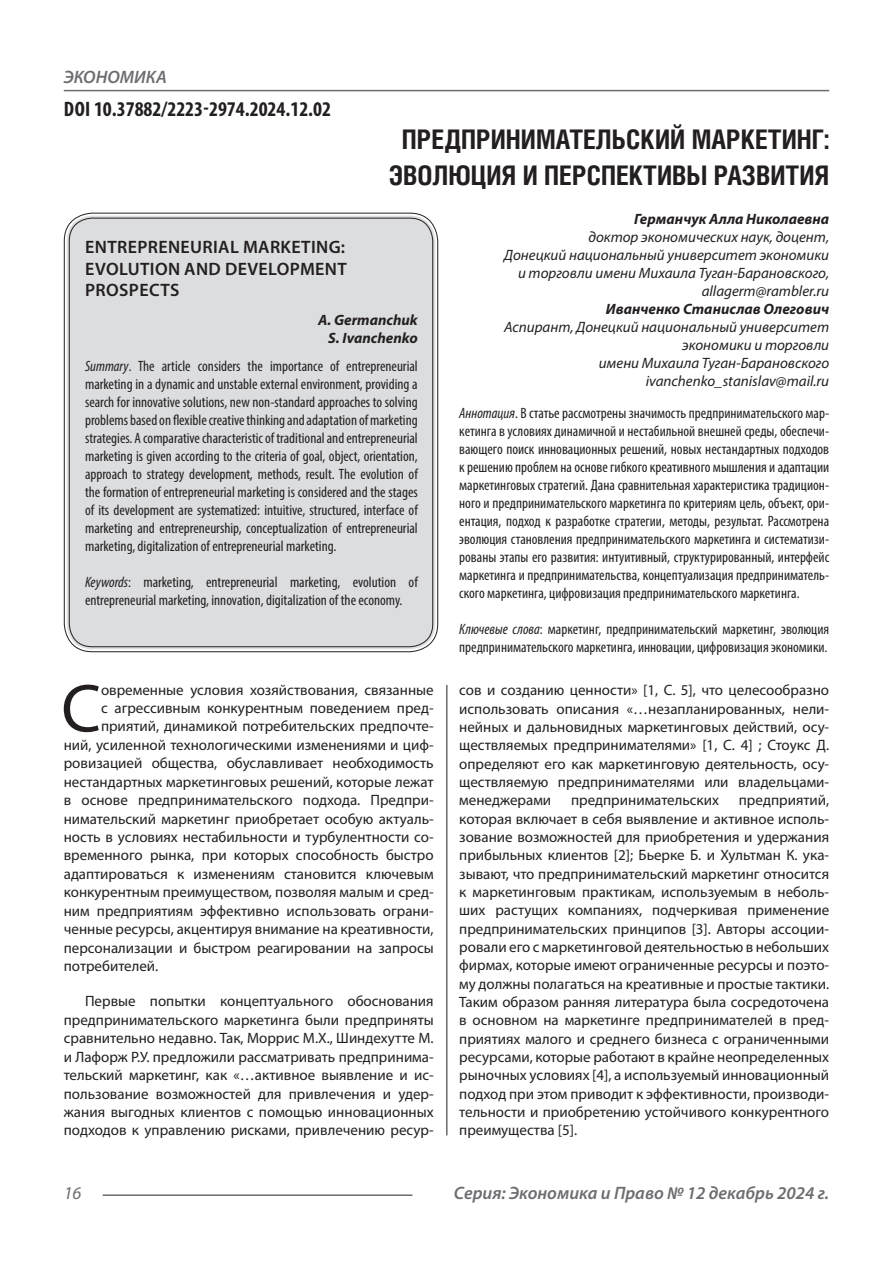
<style>
.page{position:relative;width:893px;height:1263px;background:#fff}
.page>*{position:absolute;margin:0;border:0;box-sizing:border-box;transform-origin:0 0}
.Статья_текст_первый{font:68.4px "Myriad Pro";color:#231f20}
.Статья_название{font:700 27px/36px "Helios Cond C";color:#231f20;text-align:center}
.ДОИ{font:700 condensed 21px "Myriad Pro";color:#231f20}
.Статья_название_англ{font:600 18px/21.6px "Myriad Pro";letter-spacing:.02em;color:#231f20;text-align:justify}
.t1{font:italic 600 18px "Myriad Pro";color:#6c6d70}
.t2{font:italic 18px "Myriad Pro";color:#6c6d70}
.Статья_текст{font:15px/18.3px "Myriad Pro";color:#231f20;text-align:justify}
.Статья_аннотация_тек{font:condensed 15px/18px "Myriad Pro";color:#231f20;text-align:justify}
.Статья_аннотация_анг{font:condensed 15px/18px "Myriad Pro";color:#231f20;text-align:justify}
.Статья_текст_первый-2{font:15px "Myriad Pro";color:#231f20}
.Статья_автор_инфо{font:italic 15px/18px "Myriad Pro";color:#231f20;text-align:right}
.Статья_автор_инфо-2{font:italic 700 15px "Myriad Pro";color:#231f20}
.Статья_автор_англ{font:italic 700 15px "Myriad Pro";color:#231f20}
.s1{font-style:italic}
</style>
<div class="page">
<hr style="left:446px;top:128px;width:1px;height:1007px;background:#231f20">
<hr style="left:103px;top:1194px;width:309px;height:2px;background:#6c6d70">
<hr style="left:64px;top:90px;width:765px;height:1px;background:#6c6d70">
<div style="left:67px;top:216px;width:368px;height:433px;background:#dcdddf;border-radius:26px"></div>
<p class="t1" style="left:64px;top:66px;width:105px">ЭКОНОМИКА</p>
<p class="ДОИ" style="left:64px;top:96px;width:269px">DOI 10.37882/2223-2974.2024.12.02</p>
<p class="Статья_название" style="left:389px;top:121px;width:442px">ПРЕДПРИНИМАТЕЛЬСКИЙ МАРКЕТИНГ:<br>ЭВОЛЮЦИЯ И ПЕРСПЕКТИВЫ РАЗВИТИЯ</p>
<p class="Статья_автор_инфо-2" style="left:634px;top:209px;width:196px">Германчук Алла Николаевна</p>
<p class="Статья_автор_инфо" style="left:504px;top:228px;width:327px">доктор экономических наук, доцент,<br>Донецкий национальный университет экономики и торговли имени Михаила Туган-Барановского,</p>
<p class="Статья_автор_инфо" style="left:702px;top:282px;width:129px">allagerm@rambler.ru</p>
<p class="Статья_автор_инфо-2" style="left:606px;top:299px;width:225px">Иванченко Станислав Олегович</p>
<p class="Статья_автор_инфо" style="left:504px;top:318px;width:327px">Аспирант, Донецкий национальный университет экономики и торговли<br>имени Михаила Туган-Барановского</p>
<p class="Статья_автор_инфо" style="left:646px;top:372px;width:185px">ivanchenko_stanislav@mail.ru</p>
<p class="Статья_аннотация_тек" style="left:459px;top:404px;width:371px"><span class="s1">Аннотация</span>. В статье рассмотрены значимость предпринимательского мар&shy;кетинга в условиях динамичной и нестабильной внешней среды, обеспечи&shy;вающего поиск инновационных решений, новых нестандартных подходов к решению проблем на основе гибкого креативного мышления и адаптации маркетинговых стратегий. Дана сравнительная характеристика традицион&shy;ного и предпринимательского маркетинга по критериям цель, объект, ори&shy;ентация, подход к разработке стратегии, методы, результат. Рассмотрена эволюция становления предпринимательского маркетинга и систематизи&shy;рованы этапы его развития: интуитивный, структурированный, интерфейс маркетинга и предпринимательства, концептуализация предприниматель&shy;ского маркетинга, цифровизация предпринимательского маркетинга.</p>
<p class="Статья_аннотация_тек" style="left:459px;top:620px;width:371px"><span class="s1">Ключевые слова</span>: маркетинг, предпринимательский маркетинг, эволюция предпринимательского маркетинга, инновации, цифровизация экономики.</p>
<p class="Статья_название_англ" style="left:85px;top:236px;width:263px">ENTREPRENEURIAL MARKETING:<br>EVOLUTION AND DEVELOPMENT PROSPECTS</p>
<p class="Статья_автор_англ" style="left:318px;top:310px;width:101px">A. Germanchuk</p>
<p class="Статья_автор_англ" style="left:328px;top:328px;width:91px">S. Ivanchenko</p>
<p class="Статья_аннотация_анг" style="left:85px;top:357px;width:334px"><span class="s1">Summary</span>. The article considers the importance of entrepreneurial marketing in a dynamic and unstable external environment, providing a search for innovative solutions, new non-standard approaches to solving problems based on flexible creative thinking and adaptation of marketing strategies. A comparative characteristic of traditional and entrepreneurial marketing is given according to the criteria of goal, object, orientation, approach to strategy development, methods, result. The evolution of the formation of entrepreneurial marketing is considered and the stages of its development are systematized: intuitive, structured, interface of marketing and entrepreneurship, conceptualization of entrepreneurial marketing, digitalization of entrepreneurial marketing.</p>
<p class="Статья_аннотация_анг" style="left:85px;top:573px;width:334px"><span class="s1">Keywords</span>: marketing, entrepreneurial marketing, evolution of entrepreneurial marketing, innovation, digitalization of the economy.</p>
<p class="Статья_текст_первый" style="left:61px;top:666px;width:41px">С</p>
<p class="Статья_текст_первый-2" style="left:101px;top:681px;width:334px">овременные условия хозяйствования, связанные</p>
<p class="Статья_текст_первый-2" style="left:101px;top:699px;width:334px">с агрессивным конкурентным поведением пред-</p>
<p class="Статья_текст_первый-2" style="left:101px;top:717px;width:334px">приятий, динамикой потребительских предпочте-</p>
<p class="Статья_текст_первый-2" style="left:64px;top:736px;width:371px">ний, усиленной технологическими изменениями и циф-</p>
<p class="Статья_текст_первый-2" style="left:64px;top:754px;width:371px">ровизацией общества, обуславливает необходимость</p>
<p class="Статья_текст_первый-2" style="left:64px;top:772px;width:371px">нестандартных маркетинговых решений, которые лежат</p>
<p class="Статья_текст_первый-2" style="left:64px;top:791px;width:371px">в основе предпринимательского подхода. Предпри-</p>
<p class="Статья_текст_первый-2" style="left:64px;top:809px;width:371px">нимательский маркетинг приобретает особую актуаль-</p>
<p class="Статья_текст_первый-2" style="left:64px;top:828px;width:371px">ность в условиях нестабильности и турбулентности со-</p>
<p class="Статья_текст_первый-2" style="left:64px;top:846px;width:371px">временного рынка, при которых способность быстро</p>
<p class="Статья_текст_первый-2" style="left:64px;top:864px;width:371px">адаптироваться к изменениям становится ключевым</p>
<p class="Статья_текст_первый-2" style="left:64px;top:883px;width:371px">конкурентным преимуществом, позволяя малым и сред-</p>
<p class="Статья_текст_первый-2" style="left:64px;top:901px;width:371px">ним предприятиям эффективно использовать ограни-</p>
<p class="Статья_текст_первый-2" style="left:64px;top:920px;width:371px">ченные ресурсы, акцентируя внимание на креативности,</p>
<p class="Статья_текст_первый-2" style="left:64px;top:938px;width:371px">персонализации и быстром реагировании на запросы</p>
<p class="Статья_текст_первый-2" style="left:64px;top:957px;width:95px">потребителей.</p>
<p class="Статья_текст" style="left:64px;top:992px;width:371px;text-indent:21px">Первые попытки концептуального обоснования предпринимательского маркетинга были предприняты сравнительно недавно. Так, Моррис М.Х., Шиндехутте М. и Лафорж Р.У. предложили рассматривать предпринима&shy;тельский маркетинг, как «…активное выявление и ис&shy;пользование возможностей для привлечения и удер&shy;жания выгодных клиентов с помощью инновационных подходов к управлению рисками, привлечению ресур-</p>
<p class="Статья_текст" style="left:459px;top:681px;width:371px">сов и созданию ценности» [1, С. 5], что целесообразно использовать описания «…незапланированных, нели&shy;нейных и дальновидных маркетинговых действий, осу&shy;ществляемых предпринимателями» [1, С. 4] ; Стоукс Д. определяют его как маркетинговую деятельность, осу&shy;ществляемую предпринимателями или владельцами&shy;менеджерами</p>
<p class="Статья_текст" style="left:459px;top:791px;width:371px;text-indent:280px">предприятий, которая включает в себя выявление и активное исполь&shy;зование возможностей для приобретения и удержания прибыльных клиентов [2]; Бьерке Б. и Хультман К. ука&shy;зывают, что предпринимательский маркетинг относится к маркетинговым практикам, используемым в неболь&shy;ших растущих компаниях, подчеркивая применение предпринимательских принципов [3]. Авторы ассоции&shy;ровали его с маркетинговой деятельностью в небольших фирмах, которые имеют ограниченные ресурсы и поэто&shy;му должны полагаться на креативные и простые тактики.<br>Таким образом ранняя литература была сосредоточена в основном на маркетинге предпринимателей в пред&shy;приятиях малого и среднего бизнеса с ограниченными ресурсами, которые работают в крайне неопределенных рыночных условиях [4], а используемый инновационный подход при этом приводит к эффективности, производи&shy;тельности и приобретению устойчивого конкурентного преимущества [5].</p>
<p class="Статья_текст" style="left:571px;top:791px;width:150px">предпринимательских</p>
<p class="t2" style="left:64px;top:1182px;width:19px">16</p>
<p class="t1" style="left:454px;top:1182px;width:377px">Серия: Экономика и Право № 12 декабрь 2024 г.</p>
</div>
